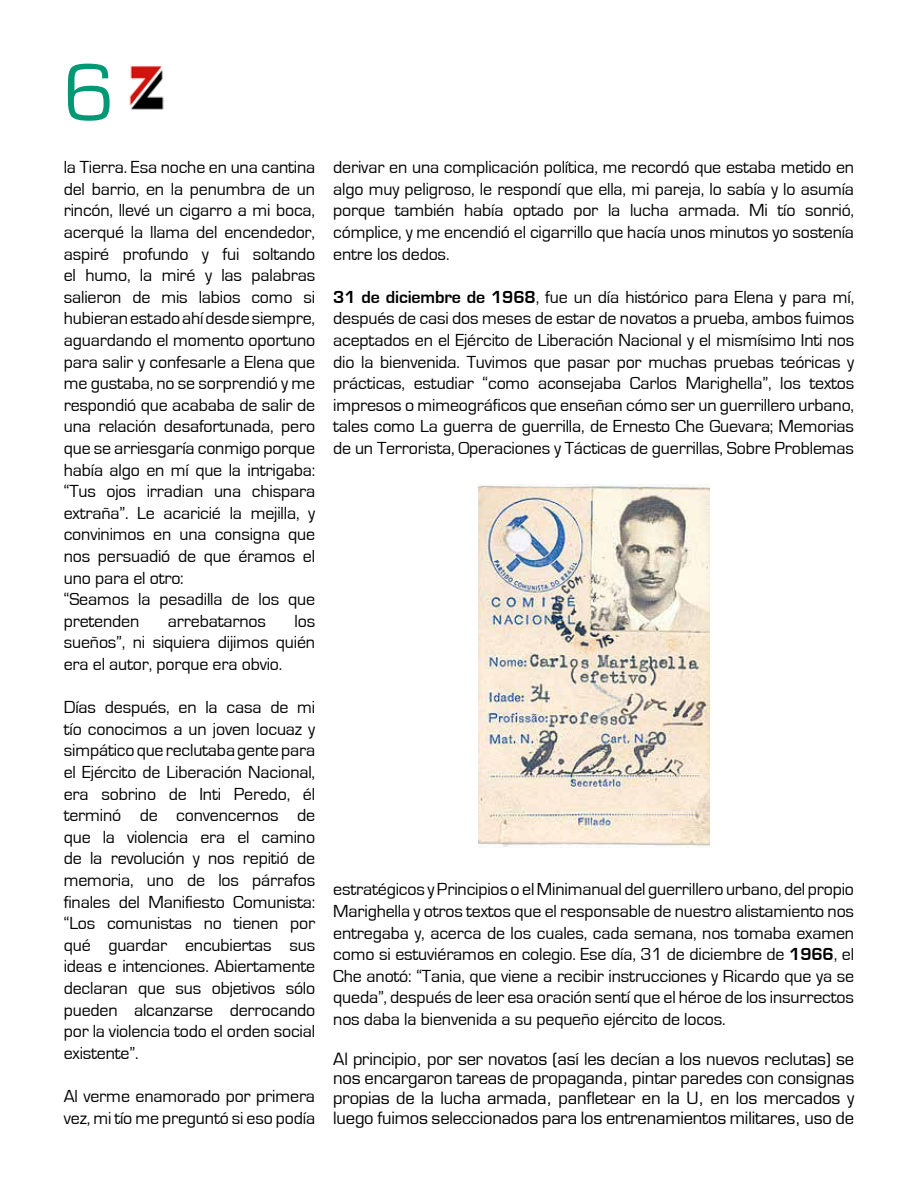
<style>
.page{position:relative;width:918px;height:1188px;background:#fff}
.page>*{position:absolute;margin:0;border:0;box-sizing:border-box;transform-origin:0 0}
.t1{font:84px "Eurostile";color:#009974}
.t2{font:18px/21.6px "Eurostile";letter-spacing:-.01em;color:#000;text-align:justify}
.t3{font:16.5px/19.8px "Eurostile";letter-spacing:-.01em;color:#000;text-align:justify}
.s1{font-weight:700}
</style>
<div class="page">
<img style="left:478px;top:485px;width:231px;height:362px">
<img style="left:129px;top:66px;width:35px;height:44px">
<h1 class="t1" style="left:64px;top:47px;width:53px">6</h1>
<p class="t2" style="left:64px;top:157px;width:253px;text-align:left">la Tierra. Esa noche en una cantina del barrio, en la penumbra de un rincón, llevé un cigarro a mi boca, acerqué la llama del encendedor, aspiré profundo y fui soltando el humo, la miré y las palabras salieron de mis labios como si hubieran estado ahí desde siempre, aguardando el momento oportuno para salir y confesarle a Elena que me gustaba, no se sorprendió y me respondió que acababa de salir de una relación desafortunada, pero que se arriesgaría conmigo porque había algo en mí que la intrigaba: “Tus ojos irradian una chispara extraña”. Le acaricié la mejilla, y convinimos en una consigna que nos persuadió de que éramos el uno para el otro:<br>“Seamos la pesadilla de los que pretenden</p>
<p class="t2" style="left:64px;top:610px;width:253px;text-indent:231px">los sueños”, ni siquiera dijimos quién era el autor, porque era obvio.</p>
<p class="t2" style="left:64px;top:697px;width:253px">Días después, en la casa de mi tío conocimos a un joven locuaz y simpático que reclutaba gente para el Ejército de Liberación Nacional, era sobrino de Inti Peredo, él terminó de convencernos de que la violencia era el camino de la revolución y nos repitió de memoria, uno de los párrafos finales del Manifiesto Comunista: “Los comunistas no tienen por qué guardar encubiertas sus ideas e intenciones. Abiertamente declaran que sus objetivos sólo pueden alcanzarse derrocando por la violencia todo el orden social existente”.</p>
<p class="t2" style="left:64px;top:1086px;width:253px">Al verme enamorado por primera vez, mi tío me preguntó si eso podía</p>
<p class="t2" style="left:168px;top:610px;width:100px">arrebatarnos</p>
<p class="t2" style="left:333px;top:157px;width:522px">derivar en una complicación política, me recordó que estaba metido en algo muy peligroso, le respondí que ella, mi pareja, lo sabía y lo asumía porque también había optado por la lucha armada. Mi tío sonrió, cómplice, y me encendió el cigarrillo que hacía unos minutos yo sostenía entre los dedos.</p>
<p class="t2" style="left:333px;top:286px;width:523px"><span class="s1">31 de diciembre de 1968</span>, fue un día histórico para Elena y para mí, después de casi dos meses de estar de novatos a prueba, ambos fuimos aceptados en el Ejército de Liberación Nacional y el mismísimo Inti nos dio la bienvenida. Tuvimos que pasar por muchas pruebas teóricas y prácticas, estudiar “como aconsejaba Carlos Marighella”, los textos impresos o mimeográficos que enseñan cómo ser un guerrillero urbano, tales como La guerra de guerrilla, de Ernesto Che Guevara; Memorias de un Terrorista, Operaciones y Tácticas de guerrillas, Sobre Problemas</p>
<p class="t2" style="left:333px;top:879px;width:522px">estratégicos y Principios o el Minimanual del guerrillero urbano, del propio Marighella y otros textos que el responsable de nuestro alistamiento nos entregaba y, acerca de los cuales, cada semana, nos tomaba examen como si estuviéramos en colegio. Ese día, 31 de diciembre de <span class="s1">1966</span>, el Che anotó: “Tania, que viene a recibir instrucciones y Ricardo que ya se queda”, después de leer esa oración sentí que el héroe de los insurrectos nos daba la bienvenida a su pequeño ejército de locos.</p>
<p class="t3" style="left:333px;top:1049px;width:523px">Al principio, por ser novatos (así les decían a los nuevos reclutas) se nos encargaron tareas de propaganda, pintar paredes con consignas propias de la lucha armada, panfletear en la U, en los mercados y luego fuimos seleccionados para los entrenamientos militares, uso de</p>
</div>
